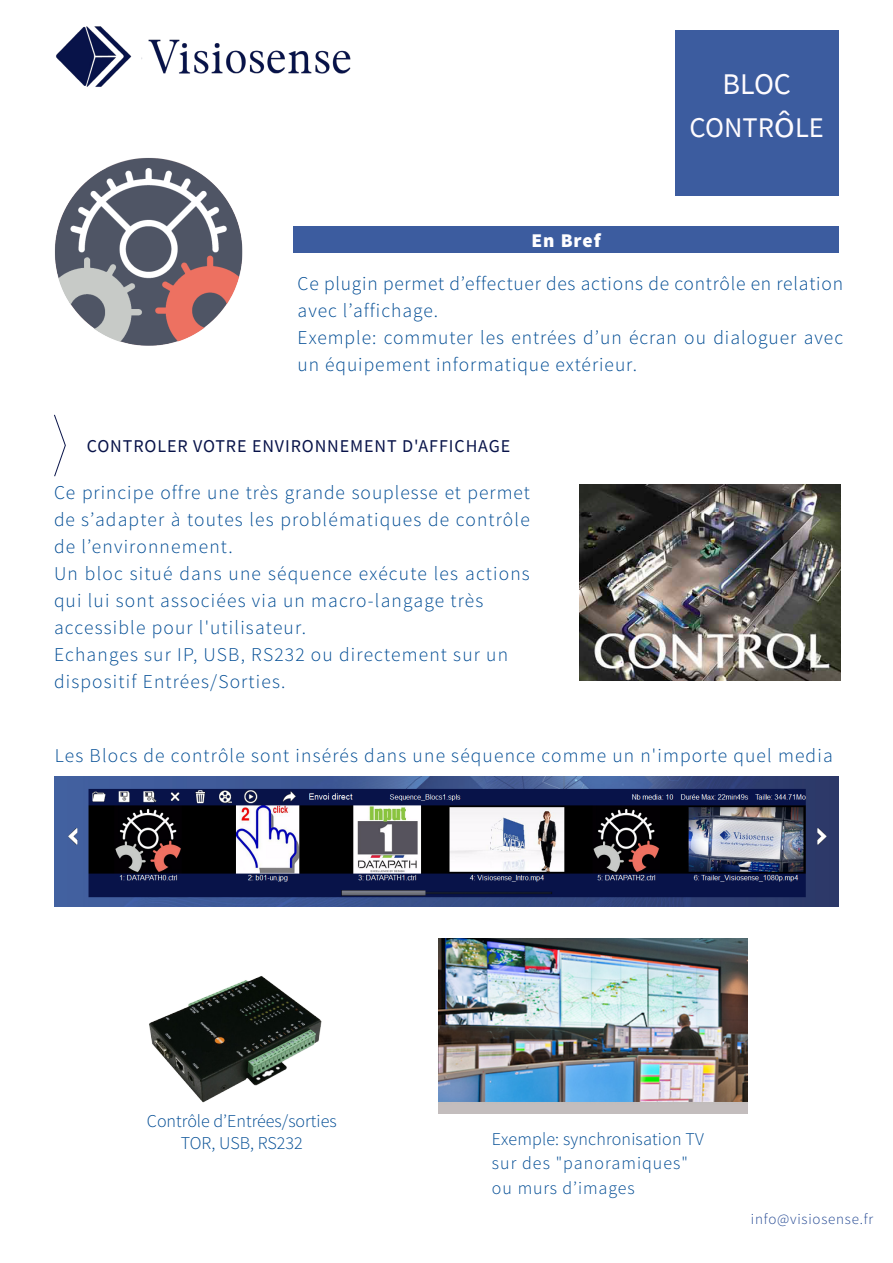
<style>
.page{position:relative;width:893px;height:1263px;background:#fff}
.page>*{position:absolute;margin:0;border:0;box-sizing:border-box;transform-origin:0 0}
.paragraphe_leaflet_v{font:30px "Source Sans Pro";color:#fefbfe}
.paragraphe_leaflet_v-2{font:28.5px "Source Sans Pro";color:#fefbfe}
.paragraphe_leaflet_v-3{font:300 19.5px/27px "Source Sans Pro";letter-spacing:.06em;color:#004c94}
.paragraphe_leaflet_v-4{font:300 19.5px/27px "Source Sans Pro";letter-spacing:.04em;color:#004c94}
.paragraphe_leaflet_v-5{font:900 19.5px "Source Sans Pro";letter-spacing:.045em;color:#fffeff}
.paragraphe_leaflet_v-6{font:300 18px/21.6px "Source Sans Pro";letter-spacing:.01em;color:#004c94;text-align:center}
.t1{font:18px "Source Sans Pro";letter-spacing:.05em;color:#081349}
.paragraphe_leaflet_v-7{font:300 18px "Source Sans Pro";letter-spacing:.06em;color:#004c94}
.paragraphe_leaflet_v-8{font:300 18px "Source Sans Pro";letter-spacing:.05em;color:#004c94}
.t2{font:300 15px "Source Sans Pro";letter-spacing:.05em;color:#264a94}
.s1{font-size:36px}
</style>
<div class="page">
<div style="left:675px;top:31px;width:164px;height:165px;background:#3c5c9f"></div>
<img style="left:56px;top:26px;width:295px;height:61px">
<img style="left:149px;top:976px;width:173px;height:127px">
<img style="left:438px;top:938px;width:310px;height:175px">
<div style="left:293px;top:226px;width:546px;height:26px;background:#3c5c9f"></div>
<svg style="left:54px;top:414px;width:12px;height:63px"></svg>
<img style="left:54px;top:777px;width:785px;height:130px">
<img style="left:54px;top:158px;width:189px;height:188px">
<img style="left:579px;top:485px;width:261px;height:195px">
<p class="paragraphe_leaflet_v-5" style="left:531px;top:228px;width:71px">En Bref</p>
<p class="paragraphe_leaflet_v" style="left:723px;top:65px;width:70px">BLOC</p>
<p class="paragraphe_leaflet_v-2" style="left:690px;top:110px;width:136px">CONTR<span class="s1">Ô</span>LE</p>
<p class="paragraphe_leaflet_v-4" style="left:298px;top:270px;width:547px">Ce plugin permet d’effectuer des actions de contrôle en relation avec l’affichage.</p>
<p class="paragraphe_leaflet_v-3" style="left:298px;top:324px;width:547px">Exemple: commuter les entrées d’un écran ou dialoguer avec un équipement informatique extérieur.</p>
<p class="t1" style="left:87px;top:435px;width:425px">CONTROLER VOTRE ENVIRONNEMENT D'AFFICHAGE</p>
<p class="paragraphe_leaflet_v-3" style="left:54px;top:479px;width:477px;text-align:justify">Ce principe offre une très grande souplesse et permet de s’adapter à toutes les problématiques de contrôle de l’environnement.</p>
<p class="paragraphe_leaflet_v-3" style="left:54px;top:560px;width:477px">Un bloc situé dans une séquence exécute les actions qui lui sont associées via un macro-langage très accessible pour l'utilisateur.</p>
<p class="paragraphe_leaflet_v-3" style="left:54px;top:641px;width:456px">Echanges sur IP, USB, RS232 ou directement sur un dispositif Entrées/Sorties.</p>
<p class="paragraphe_leaflet_v-3" style="left:55px;top:742px;width:779px">Les Blocs de contrôle sont insérés dans une séquence comme un n'importe quel media</p>
<p class="paragraphe_leaflet_v-6" style="left:147px;top:1110px;width:191px">Contrôle d’Entrées/sorties<br>TOR, USB, RS232</p>
<p class="paragraphe_leaflet_v-6" style="left:492px;top:1128px;width:214px">Exemple: synchronisation TV</p>
<p class="paragraphe_leaflet_v-7" style="left:492px;top:1152px;width:198px">sur des "panoramiques"</p>
<p class="paragraphe_leaflet_v-8" style="left:492px;top:1177px;width:144px">ou murs d’images</p>
<p class="t2" style="left:751px;top:1210px;width:124px">info@visiosense.fr</p>
</div>
